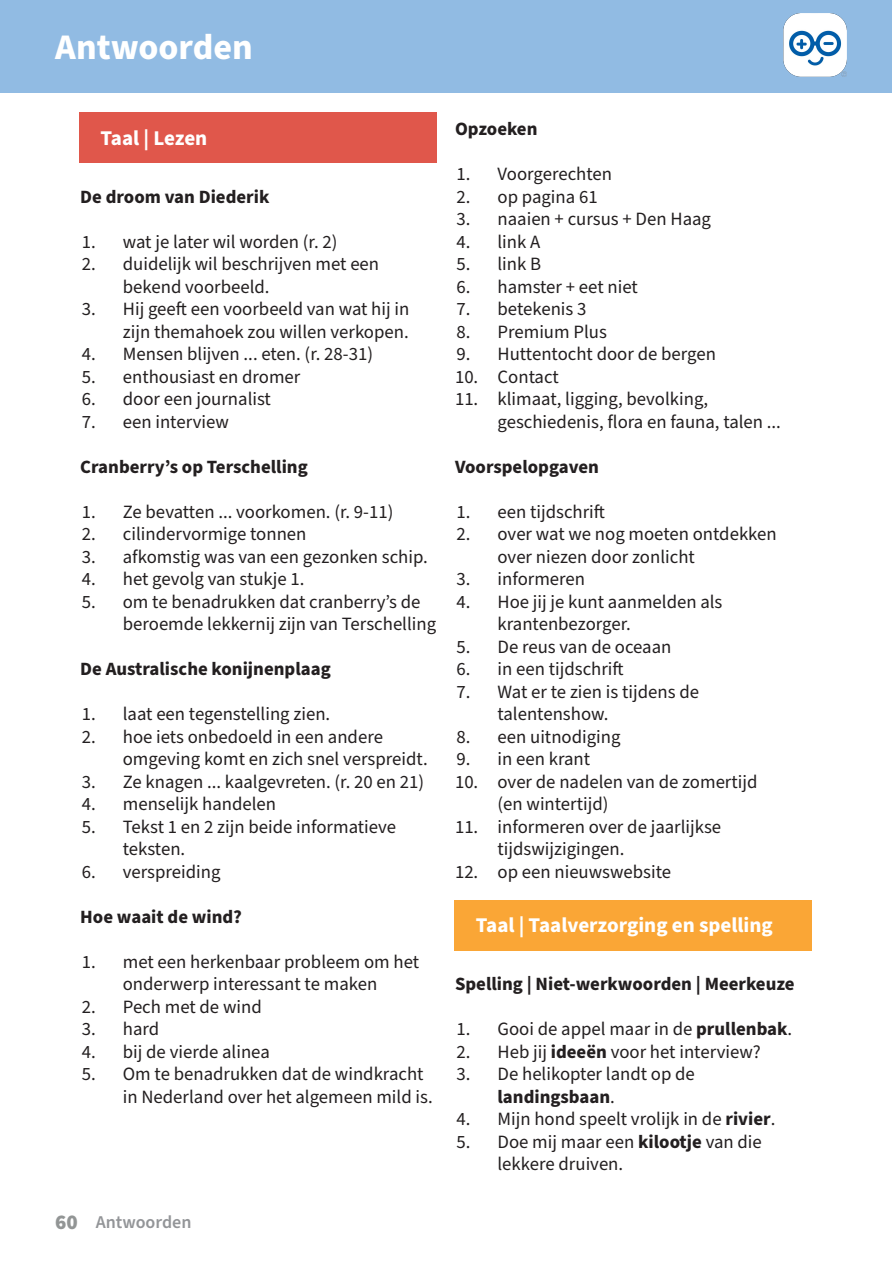
<style>
.page{position:relative;width:893px;height:1263px;background:#fff}
.page>*{position:absolute;margin:0;border:0;box-sizing:border-box;transform-origin:0 0}
.t1{font:700 36px "Source Sans Pro";color:#fff}
.t2{font:700 21px "Source Sans Pro";color:#fff}
.t3{font:18.75px/22.5px "Source Sans Pro";color:#231f20}
.t4{font:700 18.75px "Source Sans Pro";color:#231f20}
.t5{font:600 18px "Source Sans Pro";color:#939598}
.s1{font-weight:900;font-size:21px;color:#929595}
.s2{font-weight:700}
</style>
<div class="page">
<div style="left:0;top:0;width:892px;height:92px;background:#91bbe3"></div>
<div style="left:79px;top:112px;width:357px;height:51px;background:#e0574b"></div>
<div style="left:454px;top:900px;width:358px;height:50px;background:#faa636"></div>
<img style="left:783px;top:13px;width:63px;height:63px">
<h1 class="t1" style="left:55px;top:23px;width:199px">Antwoorden</h1>
<p class="t2" style="left:100px;top:123px;width:108px">Taal | Lezen</p>
<p class="t4" style="left:80px;top:184px;width:191px">De droom van Diederik</p>
<p class="t3" style="left:82px;top:231px;width:257px">1. wat je later wil worden (r. 2)</p>
<p class="t3" style="left:123px;top:253px;width:258px;text-indent:-41px">2. duidelijk wil beschrijven met een bekend voorbeeld.</p>
<p class="t3" style="left:82px;top:298px;width:329px;text-align:right">3. Hij geeft een voorbeeld van wat hij in zijn themahoek zou willen verkopen.</p>
<p class="t3" style="left:82px;top:343px;width:293px">4. Mensen blijven ... eten. (r. 28-31)</p>
<p class="t3" style="left:82px;top:366px;width:220px">5. enthousiast en dromer</p>
<p class="t3" style="left:82px;top:388px;width:191px">6. door een journalist</p>
<p class="t3" style="left:82px;top:411px;width:149px">7. een interview</p>
<p class="t4" style="left:80px;top:454px;width:229px">Cranberryʼs op Terschelling</p>
<p class="t3" style="left:82px;top:501px;width:313px">1. Ze bevatten ... voorkomen. (r. 9-11)</p>
<p class="t3" style="left:82px;top:523px;width:226px">2. cilindervormige tonnen</p>
<p class="t3" style="left:82px;top:546px;width:348px">3. afkomstig was van een gezonken schip.</p>
<p class="t3" style="left:82px;top:568px;width:224px">4. het gevolg van stukje 1.</p>
<p class="t3" style="left:123px;top:591px;width:315px;text-indent:-41px">5. om te benadrukken dat cranberryʼs de beroemde lekkernij zijn van Terschelling</p>
<p class="t4" style="left:80px;top:656px;width:252px">De Australische konijnenplaag</p>
<p class="t3" style="left:82px;top:703px;width:250px">1. laat een tegenstelling zien.</p>
<p class="t3" style="left:123px;top:726px;width:306px;text-indent:-41px">2. hoe iets onbedoeld in een andere omgeving komt en zich snel verspreidt.</p>
<p class="t3" style="left:82px;top:771px;width:344px">3. Ze knagen ... kaalgevreten. (r. 20 en 21)</p>
<p class="t3" style="left:82px;top:793px;width:196px">4. menselijk handelen</p>
<p class="t3" style="left:123px;top:816px;width:275px;text-indent:-41px">5. Tekst 1 en 2 zijn beide informatieve teksten.</p>
<p class="t3" style="left:82px;top:861px;width:140px">6. verspreiding</p>
<p class="t4" style="left:80px;top:904px;width:163px">Hoe waait de wind?</p>
<p class="t3" style="left:82px;top:951px;width:339px;text-align:center">1. met een herkenbaar probleem om het onderwerp interessant te maken</p>
<p class="t3" style="left:82px;top:996px;width:181px">2. Pech met de wind</p>
<p class="t3" style="left:82px;top:1018px;width:79px">3. hard</p>
<p class="t3" style="left:82px;top:1041px;width:189px">4. bij de vierde alinea</p>
<p class="t3" style="left:123px;top:1063px;width:311px;text-indent:-41px">5. Om te benadrukken dat de windkracht in Nederland over het algemeen mild is.</p>
<p class="t5" style="left:55px;top:1210px;width:138px"><span class="s1">60</span> Antwoorden</p>
<p class="t4" style="left:455px;top:116px;width:84px">Opzoeken</p>
<p class="t3" style="left:456px;top:163px;width:157px">1. Voorgerechten</p>
<p class="t3" style="left:456px;top:186px;width:143px">2. op pagina 61</p>
<p class="t3" style="left:456px;top:208px;width:256px">3. naaien + cursus + Den Haag</p>
<p class="t3" style="left:456px;top:231px;width:85px">4. link A</p>
<p class="t3" style="left:456px;top:253px;width:86px">5. link B</p>
<p class="t3" style="left:456px;top:276px;width:183px">6. hamster + eet niet</p>
<p class="t3" style="left:456px;top:298px;width:131px">7. betekenis 3</p>
<p class="t3" style="left:456px;top:321px;width:152px">8. Premium Plus</p>
<p class="t3" style="left:456px;top:343px;width:261px">9. Huttentocht door de bergen</p>
<p class="t3" style="left:455px;top:366px;width:105px">10. Contact</p>
<p class="t3" style="left:497px;top:388px;width:285px;text-indent:-43px">11. klimaat, ligging, bevolking, geschiedenis, flora en fauna, talen ...</p>
<p class="t4" style="left:455px;top:454px;width:145px">Voorspelopgaven</p>
<p class="t3" style="left:456px;top:501px;width:150px">1. een tijdschrift</p>
<p class="t3" style="left:497px;top:523px;width:281px;text-indent:-41px">2. over wat we nog moeten ontdekken over niezen door zonlicht</p>
<p class="t3" style="left:456px;top:568px;width:130px">3. informeren</p>
<p class="t3" style="left:497px;top:591px;width:226px;text-indent:-41px">4. Hoe jij je kunt aanmelden als krantenbezorger.</p>
<p class="t3" style="left:456px;top:636px;width:216px">5. De reus van de oceaan</p>
<p class="t3" style="left:456px;top:658px;width:169px">6. in een tijdschrift</p>
<p class="t3" style="left:497px;top:681px;width:203px;text-indent:-41px">7. Wat er te zien is tijdens de talentenshow.</p>
<p class="t3" style="left:456px;top:726px;width:166px">8. een uitnodiging</p>
<p class="t3" style="left:456px;top:748px;width:135px">9. in een krant</p>
<p class="t3" style="left:497px;top:771px;width:261px;text-indent:-43px">10. over de nadelen van de zomertijd (en wintertijd)</p>
<p class="t3" style="left:497px;top:816px;width:225px;text-indent:-43px">11. informeren over de jaarlijkse tijdswijzigingen.</p>
<p class="t3" style="left:455px;top:861px;width:218px">12. op een nieuwswebsite</p>
<p class="t2" style="left:476px;top:911px;width:299px">Taal | Taalverzorging en spelling</p>
<p class="t4" style="left:455px;top:971px;width:341px">Spelling | Niet-werkwoorden | Meerkeuze</p>
<p class="t3" style="left:456px;top:1018px;width:337px">1. Gooi de appel maar in de <span class="s2">prullenbak</span>.</p>
<p class="t3" style="left:456px;top:1041px;width:306px">2. Heb jij <span class="s2">ideeën</span> voor het interview?</p>
<p class="t3" style="left:497px;top:1063px;width:199px;text-indent:-41px">3. De helikopter landt op de <span class="s2">landingsbaan</span>.</p>
<p class="t3" style="left:456px;top:1108px;width:320px">4. Mijn hond speelt vrolijk in de <span class="s2">rivier</span>.</p>
<p class="t3" style="left:497px;top:1131px;width:266px;text-indent:-41px">5. Doe mij maar een <span class="s2">kilootje</span> van die lekkere druiven.</p>
</div>
